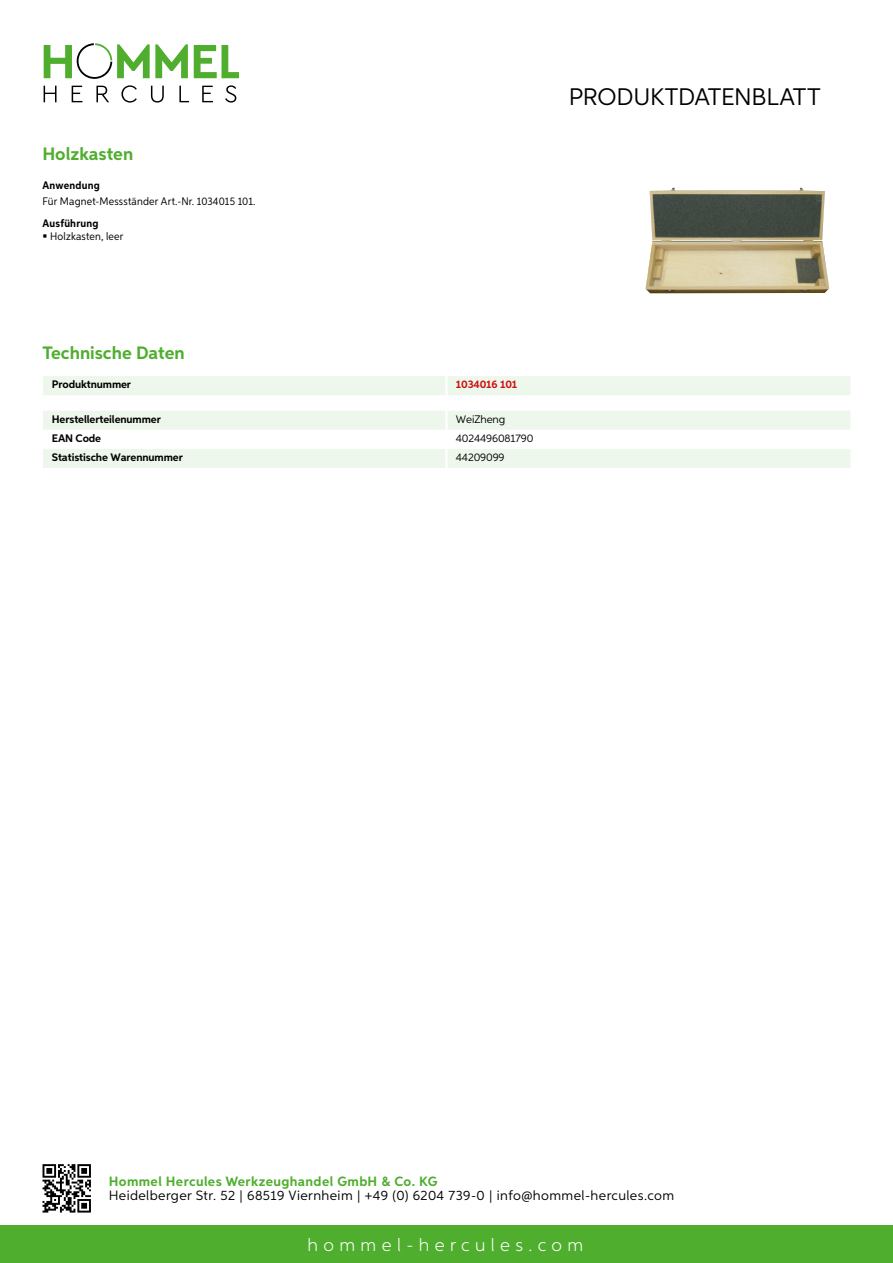
<style>
.page{position:relative;width:893px;height:1263px;background:#fff}
.page>*{position:absolute;margin:0;border:0;box-sizing:border-box;transform-origin:0 0}
.t1{font:24px "Aspira";letter-spacing:-.01em;color:#000}
.t2{font:700 18px "Aspira";color:#50ae2f}
.t3{font:300 18px "Aspira";letter-spacing:.3em;color:#fff}
.t4{font:13.5px "Aspira";letter-spacing:.03em;color:#000}
.t5{font:700 13.5px "Aspira";letter-spacing:.03em;color:#50ae2f}
.t6{font:700 10.95px "Aspira";letter-spacing:-.01em;color:#000}
.t7{font:10.95px "Aspira Nar";letter-spacing:.015em;color:#000}
.t8{font:10.95px "Aspira";letter-spacing:-.01em;color:#000}
.t9{font:700 10.95px "Aspira Nar";letter-spacing:.02em;color:#000}
.t10{font:700 10.95px "Aspira";letter-spacing:-.01em;color:#cd1013}
</style>
<div class="page">
<div style="left:0;top:1226px;width:893px;height:37px;background:#50ae2f"></div>
<svg style="left:43px;top:1164px;width:48px;height:48px"></svg>
<svg style="left:194px;top:45px;width:45px;height:33px"></svg>
<svg style="left:44px;top:43px;width:144px;height:36px"></svg>
<svg style="left:44px;top:86px;width:13px;height:16px"></svg>
<svg style="left:72px;top:86px;width:10px;height:16px"></svg>
<svg style="left:96px;top:86px;width:13px;height:16px"></svg>
<svg style="left:121px;top:85px;width:16px;height:18px"></svg>
<svg style="left:151px;top:86px;width:13px;height:17px"></svg>
<svg style="left:179px;top:86px;width:10px;height:16px"></svg>
<svg style="left:202px;top:86px;width:11px;height:16px"></svg>
<svg style="left:225px;top:85px;width:11px;height:18px"></svg>
<div style="left:43px;top:376px;width:807px;height:19px;background:#eef7eb"></div>
<hr style="left:445px;top:376px;width:3px;height:19px;background:#fff">
<svg style="left:43px;top:411px;width:807px;height:57px"></svg>
<hr style="left:445px;top:449px;width:3px;height:19px;background:#fff">
<img style="left:646px;top:188px;width:183px;height:105px">
<h2 class="t2" style="left:43px;top:142px;width:92px">Holzkasten</h2>
<p class="t9" style="left:43px;top:179px;width:59px">Anwendung</p>
<p class="t7" style="left:43px;top:194px;width:214px">Für Magnet-Messständer Art.-Nr. 1034015 101.</p>
<p class="t9" style="left:43px;top:216px;width:58px">Ausführung</p>
<p class="t7" style="left:50px;top:229px;width:75px">Holzkasten, leer</p>
<h1 class="t1" style="left:569px;top:82px;width:253px">Produktdatenblatt</h1>
<h2 class="t2" style="left:43px;top:342px;width:144px">Technische Daten</h2>
<p class="t6" style="left:52px;top:378px;width:81px">Produktnummer</p>
<p class="t10" style="left:456px;top:378px;width:63px">1034016 101</p>
<p class="t6" style="left:52px;top:412px;width:111px">Herstellerteilenummer</p>
<p class="t8" style="left:456px;top:412px;width:51px">WeiZheng</p>
<p class="t6" style="left:52px;top:431px;width:51px">EAN Code</p>
<p class="t8" style="left:456px;top:431px;width:79px">4024496081790</p>
<p class="t6" style="left:52px;top:450px;width:132px">Statistische Warennummer</p>
<p class="t8" style="left:456px;top:450px;width:50px">44209099</p>
<p class="t5" style="left:109px;top:1172px;width:330px">Hommel Hercules Werkzeughandel GmbH &amp; Co. KG</p>
<p class="t4" style="left:109px;top:1187px;width:567px">Heidelberger Str. 52 | 68519 Viernheim | +49 (0) 6204 739-0 | info@hommel-hercules.com</p>
<h2 class="t3" style="left:307px;top:1234px;width:277px">hommel-hercules.com</h2>
</div>
